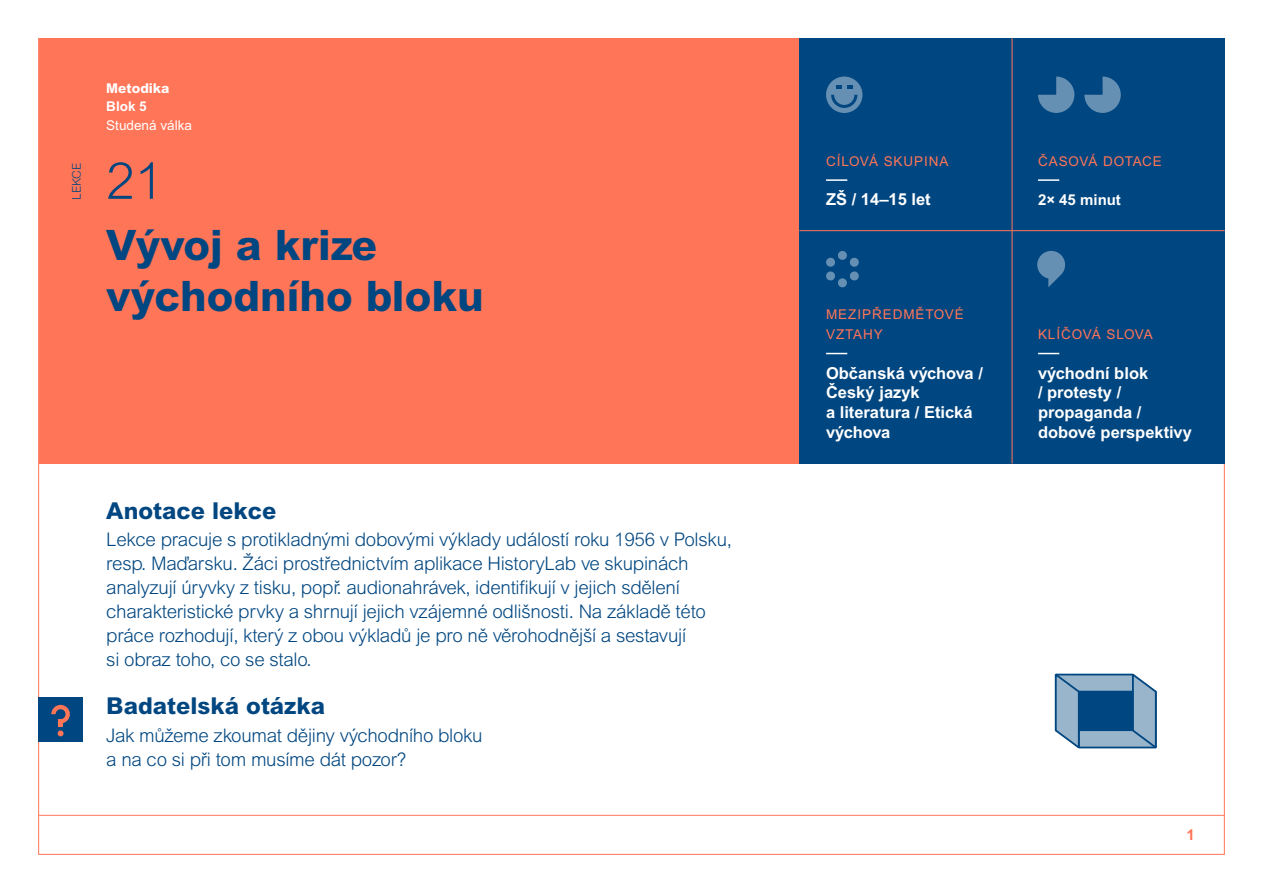
<style>
.page{position:relative;width:1263px;height:893px;background:#fff}
.page>*{position:absolute;margin:0;border:0;box-sizing:border-box;transform-origin:0 0}
.t1{font:300 51px "Arial MT Pro";color:#004680}
.t2{font:800 42px/50.4px "Arial MT Pro";color:#004680}
.t3{font:800 23.25px "Arial MT Pro";color:#004680}
.t4{font:300 18.75px/24px "Arial MT Pro";letter-spacing:-.015em;color:#004680}
.t5{font:700 16.5px/19.8px "Arial MT Pro";color:#fff}
.t6{font:700 15px "Arial MT Pro";color:#fff}
.t7{font:700 15px "Arial MT Pro";color:#ff7558}
.t8{font:13.5px/19.8px "Arial MT Pro";letter-spacing:.07em;color:#ff7558}
.t9{font:13.5px "Arial MT Pro";color:#fff}
.t10{font:13.5px "Arial MT Pro";letter-spacing:.04em;color:#ff7558}
.t11{font:13.5px "Arial MT Pro";letter-spacing:.025em;color:#ff7558}
.t12{font:800 13.5px "Arial MT Pro";color:#fff}
.t13{font:700 13.5px "Arial MT Pro";color:#fff}
.t14{font:300 12px "Arial MT Pro";color:#004680}
</style>
<div class="page">
<div style="left:39px;top:38px;width:1186px;height:425px;background:#ff7558"></div>
<hr style="left:39px;top:815px;width:1186px;height:1px;background:#ff7558">
<div style="left:38px;top:697px;width:45px;height:45px;background:#004680"></div>
<svg style="left:51px;top:705px;width:19px;height:31px"></svg>
<div style="left:1012px;top:38px;width:213px;height:195px;background:#004680"></div>
<div style="left:799px;top:38px;width:213px;height:195px;background:#004680"></div>
<div style="left:799px;top:226px;width:213px;height:237px;background:#004680"></div>
<div style="left:1012px;top:226px;width:213px;height:237px;background:#004680"></div>
<hr style="left:1012px;top:38px;width:1px;height:425px;background:#ff7558">
<hr style="left:799px;top:230px;width:426px;height:1px;background:#ff7558">
<hr style="left:1038px;top:179px;width:21px;height:2px;background:#fff">
<hr style="left:826px;top:179px;width:21px;height:2px;background:#fff">
<svg style="left:1038px;top:353px;width:21px;height:1px"></svg>
<svg style="left:826px;top:353px;width:21px;height:1px"></svg>
<svg style="left:1084px;top:77px;width:37px;height:36px"></svg>
<svg style="left:1038px;top:77px;width:36px;height:36px"></svg>
<svg style="left:1037px;top:251px;width:28px;height:36px"></svg>
<div style="left:838px;top:251px;width:9px;height:9px;background:#6690b3;border-radius:50%"></div>
<div style="left:838px;top:278px;width:9px;height:9px;background:#6690b3;border-radius:50%"></div>
<svg style="left:849px;top:257px;width:10px;height:24px"></svg>
<svg style="left:826px;top:257px;width:9px;height:24px"></svg>
<div style="left:826px;top:77px;width:36px;height:36px;background:#6690b3;border-radius:50%"></div>
<svg style="left:830px;top:85px;width:29px;height:24px"></svg>
<div style="left:1056px;top:674px;width:77px;height:56px;background:#99b5cc"></div>
<div style="left:1055px;top:674px;width:79px;height:57px;border:2px solid #004680"></div>
<div style="left:1079px;top:692px;width:77px;height:55px;background:#99b5cc"></div>
<div style="left:1078px;top:691px;width:79px;height:57px;border:2px solid #004680"></div>
<svg style="left:1131px;top:673px;width:26px;height:76px"></svg>
<div style="left:1079px;top:692px;width:54px;height:38px;background:#004680"></div>
<div style="left:1078px;top:691px;width:55px;height:40px;border:1px solid #004680"></div>
<svg style="left:1054px;top:673px;width:27px;height:76px"></svg>
<p class="t12" style="left:106px;top:80px;width:65px">Metodika</p>
<p class="t13" style="left:106px;top:99px;width:42px">Blok 5</p>
<p class="t9" style="left:106px;top:117px;width:87px">STUDENÁ VÁLKA</p>
<p class="t14" style="left:69px;top:200px;width:39px;rotate:-90deg">lekce</p>
<h1 class="t1" style="left:106px;top:149px;width:58px">21</h1>
<h2 class="t2" style="left:106px;top:221px;width:379px">Vývoj a krize východního bloku</h2>
<p class="t3" style="left:106px;top:496px;width:172px">Anotace lekce</p>
<p class="t4" style="left:106px;top:528px;width:627px">Lekce pracuje s protikladnými dobovými výklady událostí roku 1956 v Polsku, resp. Maďarsku. Žáci prostřednictvím aplikace HistoryLab ve skupinách analyzují úryvky z tisku, popř. audionahrávek, identifikují v jejich sdělení charakteristické prvky a shrnují jejich vzájemné odlišnosti. Na základě této práce rozhodují, který z obou výkladů je pro ně věrohodnější a sestavují<br>si obraz toho, co se stalo.</p>
<p class="t3" style="left:106px;top:692px;width:220px">Badatelská otázka</p>
<p class="t4" style="left:106px;top:724px;width:378px">Jak můžeme zkoumat dějiny východního bloku a na co si při tom musíme dát pozor?</p>
<p class="t8" style="left:826px;top:152px;width:124px">CÍLOVÁ S KUPINA</p>
<p class="t5" style="left:826px;top:190px;width:106px">ZŠ / 14–15 let</p>
<p class="t8" style="left:826px;top:305px;width:139px">MEZIPŘEDMĚTOVÉ<br>VZTAHY</p>
<p class="t5" style="left:826px;top:363px;width:158px">Občanská výchova /<br>Český jazyk<br>a literatura / Etická výchova</p>
<p class="t10" style="left:1038px;top:153px;width:125px">ČAS OVÁ DOTACE</p>
<p class="t6" style="left:1038px;top:191px;width:84px">2× 45 minut</p>
<p class="t11" style="left:1038px;top:326px;width:116px">KLÍČ OVÁ S LOVA</p>
<p class="t5" style="left:1038px;top:363px;width:155px">východní blok<br>/ protesty / propaganda / dobové perspektivy</p>
<p class="t7" style="left:1186px;top:826px;width:10px">1</p>
</div>
